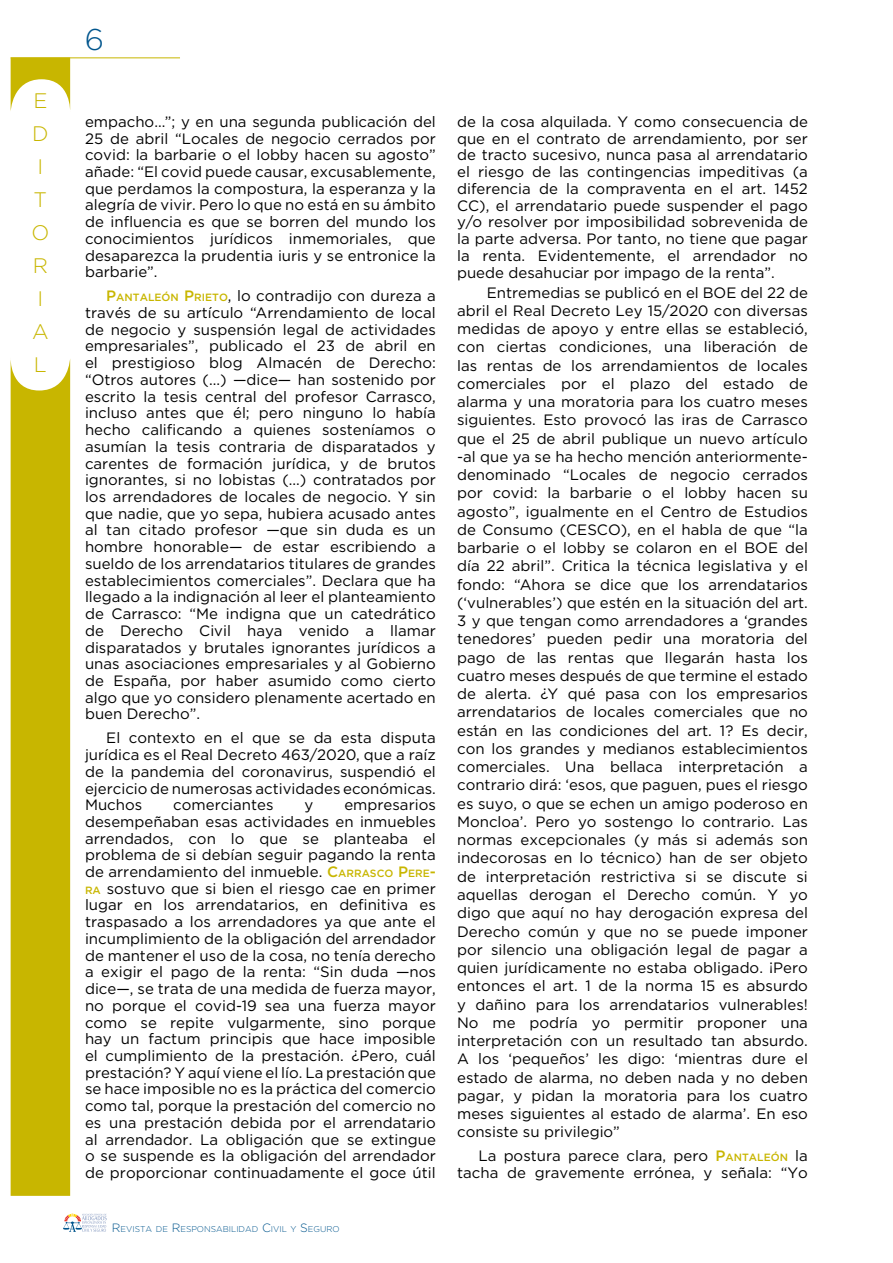
<style>
.page{position:relative;width:893px;height:1263px;background:#fff}
.page>*{position:absolute;margin:0;border:0;box-sizing:border-box;transform-origin:0 0}
.t1{font:300 30px "Gotham";color:#00558d}
.t2{font:300 21px/33px "Gotham";color:#c8b600}
.t3{font:15px/16.6px "Gotham";color:#000;text-align:justify}
.t4{font:300 8.4px "Gotham";color:#00558d}
.s1{font-weight:500;color:#c8b600}
.s2{font-weight:500;font-size:10.5px;color:#c8b600}
.s3{font-size:12px}
</style>
<div class="page">
<svg style="left:63px;top:1213px;width:44px;height:19px"></svg>
<hr style="left:11px;top:57px;width:169px;height:1px;background:#c8b600">
<svg style="left:11px;top:57px;width:60px;height:53px"></svg>
<svg style="left:10px;top:360px;width:60px;height:836px;background:#d0c126"></svg>
<h2 class="t2" style="left:31px;top:84px;width:19px">E<br>D<br>I<br>T<br>O<br>R<br>I<br>A<br>L</h2>
<h1 class="t1" style="left:85px;top:24px;width:21px">6</h1>
<p class="t3" style="left:85px;top:113px;width:352px">empacho...”; y en una segunda publicación del 25 de abril “Locales de negocio cerrados por covid: la barbarie o el lobby hacen su agosto” añade: “El covid puede causar, excusablemente, que perdamos la compostura, la esperanza y la alegría de vivir. Pero lo que no está en su ámbito de influencia es que se borren del mundo los conocimientos jurídicos inmemoriales, que desaparezca la prudentia iuris y se entronice la barbarie”.</p>
<p class="t3" style="left:85px;top:287px;width:352px;text-indent:21px"><span class="s1">P</span><span class="s2">ANTALEÓN</span> <span class="s1">P</span><span class="s2">RIETO</span>, lo contradijo con dureza a través de su artículo “Arrendamiento de local de negocio y suspensión legal de actividades empresariales”, publicado el 23 de abril en el prestigioso blog Almacén de Derecho: “Otros autores (...) —dice— han sostenido por escrito la tesis central del profesor Carrasco, incluso antes que él; pero ninguno lo había hecho calificando a quienes sosteníamos o asumían la tesis contraria de disparatados y carentes de formación jurídica, y de brutos ignorantes, si no lobistas (...) contratados por los arrendadores de locales de negocio. Y sin que nadie, que yo sepa, hubiera acusado antes al tan citado profesor —que sin duda es un hombre honorable— de estar escribiendo a sueldo de los arrendatarios titulares de grandes establecimientos comerciales”. Declara que ha llegado a la indignación al leer el planteamiento de Carrasco: “Me indigna que un catedrático de Derecho Civil haya venido a llamar disparatados y brutales ignorantes jurídicos a unas asociaciones empresariales y al Gobierno de España, por haber asumido como cierto algo que yo considero plenamente acertado en buen Derecho”.</p>
<p class="t3" style="left:85px;top:729px;width:352px;text-indent:21px">El contexto en el que se da esta disputa jurídica es el Real Decreto 463/2020, que a raíz de la pandemia del coronavirus, suspendió el ejercicio de numerosas actividades económicas.<br>Muchos</p>
<p class="t3" style="left:85px;top:796px;width:352px;text-indent:259px">empresarios desempeñaban esas actividades en inmuebles arrendados, con lo que se planteaba el problema de si debían seguir pagando la renta de arrendamiento del inmueble. <span class="s1">C</span><span class="s2">ARRASCO</span> <span class="s1">P</span><span class="s2">ERE</span><span class="s1">-</span><span class="s2">RA</span> sostuvo que si bien el riesgo cae en primer lugar en los arrendatarios, en definitiva es traspasado a los arrendadores ya que ante el incumplimiento de la obligación del arrendador de mantener el uso de la cosa, no tenía derecho a exigir el pago de la renta: “Sin duda —nos dice—, se trata de una medida de fuerza mayor, no porque el covid-19 sea una fuerza mayor como se repite vulgarmente, sino porque hay un factum principis que hace imposible el cumplimiento de la prestación. ¿Pero, cuál prestación? Y aquí viene el lío. La prestación que se hace imposible no es la práctica del comercio como tal, porque la prestación del comercio no es una prestación debida por el arrendatario al arrendador. La obligación que se extingue o se suspende es la obligación del arrendador de proporcionar continuadamente el goce útil</p>
<p class="t3" style="left:173px;top:796px;width:102px">comerciantes</p>
<p class="t3" style="left:305px;top:796px;width:10px">y</p>
<p class="t4" style="left:112px;top:1224px;width:229px"><span class="s3">R</span>EVISTA DE <span class="s3">R</span>ESPONSABILIDAD <span class="s3">C</span>IVIL Y <span class="s3">S</span> EGURO</p>
<p class="t3" style="left:457px;top:113px;width:352px">de la cosa alquilada. Y como consecuencia de que en el contrato de arrendamiento, por ser de tracto sucesivo, nunca pasa al arrendatario el riesgo de las contingencias impeditivas (a diferencia de la compraventa en el art. 1452<br>CC), el arrendatario puede suspender el pago y/o resolver por imposibilidad sobrevenida de la parte adversa. Por tanto, no tiene que pagar la renta. Evidentemente, el arrendador no puede desahuciar por impago de la renta”.</p>
<p class="t3" style="left:457px;top:283px;width:352px;line-height:18.3px;text-indent:30px">Entremedias se publicó en el BOE del 22 de abril el Real Decreto Ley 15/2020 con diversas medidas de apoyo y entre ellas se estableció, con ciertas condiciones, una liberación de las rentas de los arrendamientos de locales comerciales por el plazo del estado de alarma y una moratoria para los cuatro meses siguientes. Esto provocó las iras de Carrasco que el 25 de abril publique un nuevo artículo -al que ya se ha hecho mención anteriormente&shy;denominado “Locales de negocio cerrados por covid: la barbarie o el lobby hacen su agosto”, igualmente en el Centro de Estudios de Consumo (CESCO), en el habla de que “la barbarie o el lobby se colaron en el BOE del día 22 abril”. Critica la técnica legislativa y el fondo: “Ahora se dice que los arrendatarios (‘vulnerables’) que estén en la situación del art.<br>3 y que tengan como arrendadores a ‘grandes tenedores’ pueden pedir una moratoria del pago de las rentas que llegarán hasta los cuatro meses después de que termine el estado de alerta. ¿Y qué pasa con los empresarios arrendatarios de locales comerciales que no están en las condiciones del art. 1? Es decir, con los grandes y medianos establecimientos comerciales. Una bellaca interpretación a contrario dirá: ‘esos, que paguen, pues el riesgo es suyo, o que se echen un amigo poderoso en Moncloa’. Pero yo sostengo lo contrario. Las normas excepcionales (y más si además son indecorosas en lo técnico) han de ser objeto de interpretación restrictiva si se discute si aquellas derogan el Derecho común. Y yo digo que aquí no hay derogación expresa del Derecho común y que no se puede imponer por silencio una obligación legal de pagar a quien jurídicamente no estaba obligado. ¡Pero entonces el art. 1 de la norma 15 es absurdo y dañino para los arrendatarios vulnerables!<br>No me podría yo permitir proponer una interpretación con un resultado tan absurdo.<br>A los ‘pequeños’ les digo: ‘mientras dure el estado de alarma, no deben nada y no deben pagar, y pidan la moratoria para los cuatro meses siguientes al estado de alarma’. En eso consiste su privilegio”</p>
<p class="t3" style="left:457px;top:1147px;width:352px;text-align:right">La postura parece clara, pero <span class="s1">P</span><span class="s2">ANTALEÓN</span> la tacha de gravemente errónea, y señala: “Yo</p>
</div>
